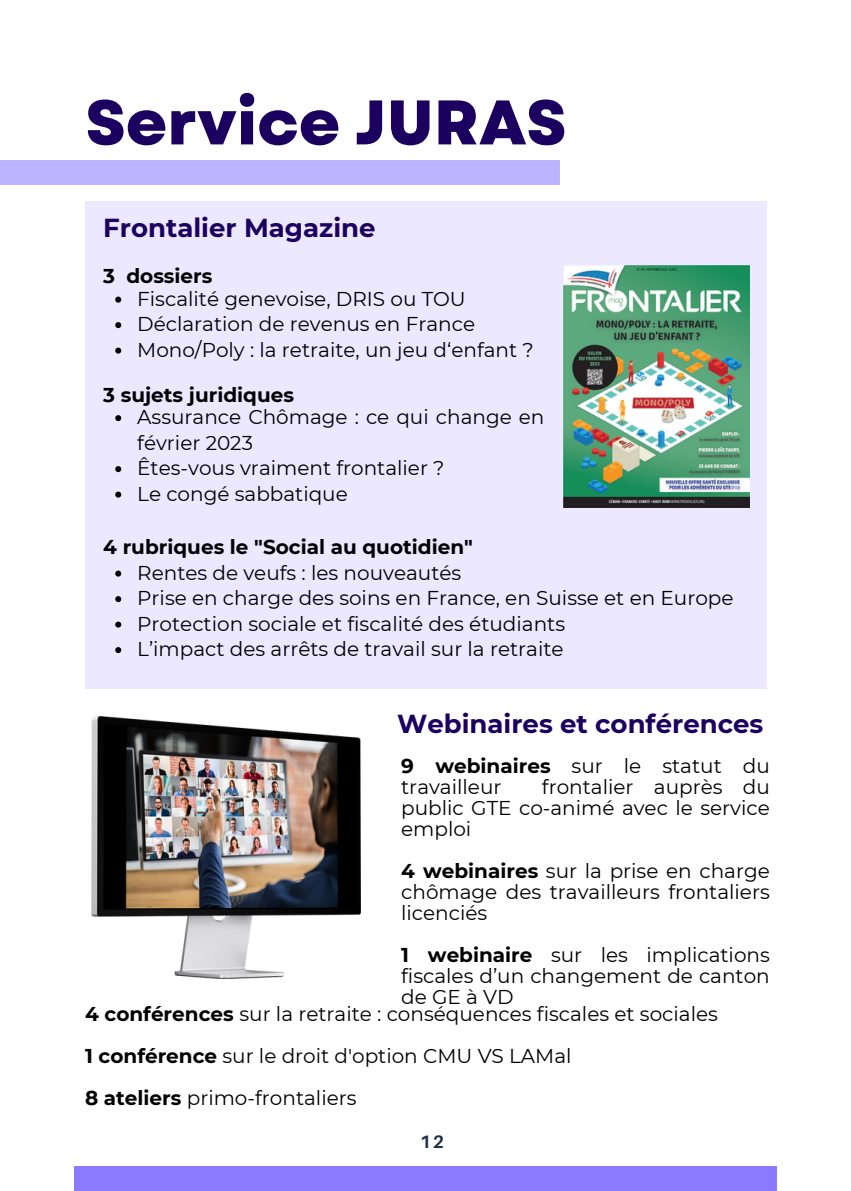
<style>
.page{position:relative;width:851px;height:1191px;background:#fff}
.page>*{position:absolute;margin:0;border:0;box-sizing:border-box;transform-origin:0 0}
.t1{font:800 62.8px "Garet";color:#1c0060}
.t2{font:700 26px "Montserrat";color:#1c0060}
.t3{font:20px/21px "Montserrat";color:#000;text-align:justify}
.t4{font:700 20px "Montserrat";color:#000}
.t5{font:700 18px "Aileron";color:#1e3048}
.s1{font-weight:700}
</style>
<div class="page">
<div style="left:0;top:161px;width:560px;height:24px;background:#bfb4ff"></div>
<div style="left:85px;top:201px;width:682px;height:488px;background:#ebe8ff"></div>
<img style="left:563px;top:266px;width:186px;height:241px">
<svg style="left:115px;top:297px;width:6px;height:6px"></svg>
<svg style="left:115px;top:322px;width:6px;height:6px"></svg>
<svg style="left:115px;top:348px;width:6px;height:6px"></svg>
<svg style="left:115px;top:415px;width:6px;height:6px"></svg>
<svg style="left:115px;top:466px;width:6px;height:6px"></svg>
<svg style="left:115px;top:492px;width:6px;height:6px"></svg>
<svg style="left:115px;top:571px;width:6px;height:6px"></svg>
<svg style="left:115px;top:596px;width:6px;height:6px"></svg>
<svg style="left:115px;top:622px;width:6px;height:6px"></svg>
<svg style="left:115px;top:647px;width:6px;height:6px"></svg>
<img style="left:91px;top:716px;width:270px;height:263px">
<div style="left:74px;top:1166px;width:702px;height:25px;background:#8d79ff"></div>
<p class="t1" style="left:86px;top:77px;width:482px">Service JURAS</p>
<h3 class="t2" style="left:103px;top:212px;width:274px">Frontalier Magazine</h3>
<h1 class="t4" style="left:103px;top:264px;width:111px">3 dossiers</h1>
<h2 class="t3" style="left:137px;top:288px;width:330px">Fiscalité genevoise, DRIS ou TOU</h2>
<h3 class="t3" style="left:137px;top:313px;width:339px">Déclaration de revenus en France</h3>
<p class="t3" style="left:137px;top:339px;width:398px">Mono/Poly : la retraite, un jeu d‘enfant ?</p>
<p class="t4" style="left:103px;top:382px;width:192px">3 sujets juridiques</p>
<p class="t3" style="left:137px;top:404px;width:409px;line-height:25.6px">Assurance Chômage : ce qui change en février 2023</p>
<h3 class="t3" style="left:137px;top:457px;width:309px">Êtes-vous vraiment frontalier ?</h3>
<p class="t3" style="left:137px;top:483px;width:212px">Le congé sabbatique</p>
<p class="t4" style="left:103px;top:535px;width:371px">4 rubriques le "Social au quotidien"</p>
<p class="t3" style="left:137px;top:562px;width:325px">Rentes de veufs : les nouveautés</p>
<p class="t3" style="left:137px;top:587px;width:597px">Prise en charge des soins en France, en Suisse et en Europe</p>
<p class="t3" style="left:137px;top:613px;width:429px">Protection sociale et fiscalité des étudiants</p>
<p class="t3" style="left:137px;top:638px;width:428px">L’impact des arrêts de travail sur la retraite</p>
<p class="t2" style="left:397px;top:707px;width:367px">Webinaires et conférences</p>
<p class="t3" style="left:401px;top:755px;width:370px"><span class="s1">9 webinaires</span> sur le statut du travailleur</p>
<p class="t3" style="left:401px;top:776px;width:370px;text-indent:141px">frontalier auprès du public GTE co-animé avec le service emploi</p>
<p class="t3" style="left:401px;top:860px;width:370px"><span class="s1">4 webinaires</span> sur la prise en charge chômage des travailleurs frontaliers licenciés</p>
<p class="t3" style="left:401px;top:944px;width:370px"><span class="s1">1 webinaire</span> sur les implications fiscales d’un changement de canton de GE à VD</p>
<p class="t3" style="left:85px;top:1003px;width:634px"><span class="s1">4 conférences</span> sur la retraite : conséquences fiscales et sociales</p>
<p class="t3" style="left:85px;top:1045px;width:488px"><span class="s1">1 conférence</span> sur le droit d'option CMU VS LAMal</p>
<p class="t3" style="left:85px;top:1087px;width:273px"><span class="s1">8 ateliers</span> primo-frontaliers</p>
<h2 class="t5" style="left:420px;top:1131px;width:26px">12</h2>
</div>
